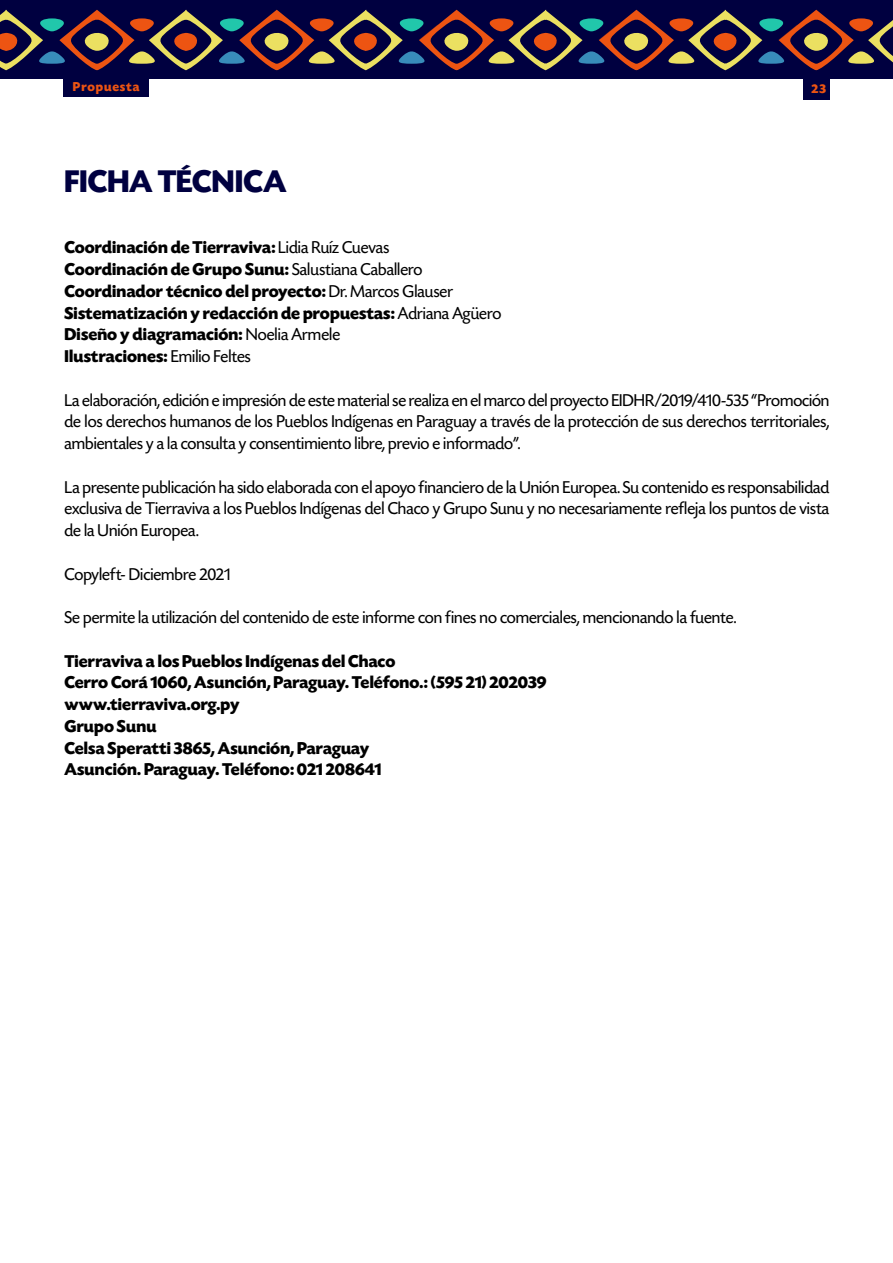
<style>
.page{position:relative;width:893px;height:1263px;background:#fff}
.page>*{position:absolute;margin:0;border:0;box-sizing:border-box;transform-origin:0 0}
.t1{font:700 33px "Today SHOP";letter-spacing:.01em;color:#000040}
.t2{font:18px/21.8px "Today SHOP";color:#000;text-align:justify}
.t3{font:700 18px/21.8px "Today SHOP";letter-spacing:.005em;color:#000}
.t4{font:700 13.5px "Today SHOP";letter-spacing:.065em;color:#ed5412}
.s1{font-weight:400}
</style>
<div class="page">
<div style="left:803px;top:79px;width:26px;height:20px;background:#000040"></div>
<div style="left:64px;top:77px;width:85px;height:20px;background:#000040"></div>
<div style="left:0;top:0;width:893px;height:79px;background:#000040"></div>
<svg style="left:0;top:10px;width:893px;height:60px"></svg>
<p class="t4" style="left:73px;top:80px;width:68px">Propuesta</p>
<p class="t4" style="left:811px;top:82px;width:16px">23</p>
<h1 class="t1" style="left:64px;top:164px;width:223px">FICHA TÉCNICA</h1>
<p class="t3" style="left:64px;top:237px;width:438px">Coordinación de Tierraviva: <span class="s1">Lidia Ruíz Cuevas<br></span>Coordinación de Grupo Sunu: <span class="s1">Salustiana Caballero </span>Coordinador técnico del proyecto: <span class="s1">Dr. Marcos Glauser </span>Sistematización y redacción de propuestas: <span class="s1">Adriana Agüero </span>Diseño y diagramación: <span class="s1">Noelia Armele<br></span>Ilustraciones: <span class="s1">Emilio Feltes</span></p>
<p class="t2" style="left:64px;top:390px;width:766px">La elaboración, edición e impresión de este material se realiza en el marco del proyecto EIDHR/2019/410-535 “Promoción de los derechos humanos de los Pueblos Indígenas en Paraguay a través de la protección de sus derechos territoriales, ambientales y a la consulta y consentimiento libre, previo e informado”.</p>
<p class="t2" style="left:64px;top:477px;width:766px">La presente publicación ha sido elaborada con el apoyo financiero de la Unión Europea. Su contenido es responsabilidad exclusiva de Tierraviva a los Pueblos Indígenas del Chaco y Grupo Sunu y no necesariamente refleja los puntos de vista de la Unión Europea.</p>
<p class="t2" style="left:64px;top:564px;width:167px">Copyleft- Diciembre 2021</p>
<p class="t2" style="left:64px;top:607px;width:673px">Se permite la utilización del contenido de este informe con fines no comerciales, mencionando la fuente.</p>
<p class="t3" style="left:64px;top:651px;width:484px">Tierraviva a los Pueblos Indígenas del Chaco<br>Cerro Corá 1060, Asunción, Paraguay. Teléfono.: (595 21) 202039 www.tierraviva.org.py<br>Grupo Sunu<br>Celsa Speratti 3865, Asunción, Paraguay<br>Asunción. Paraguay. Teléfono: 021 208641</p>
</div>
